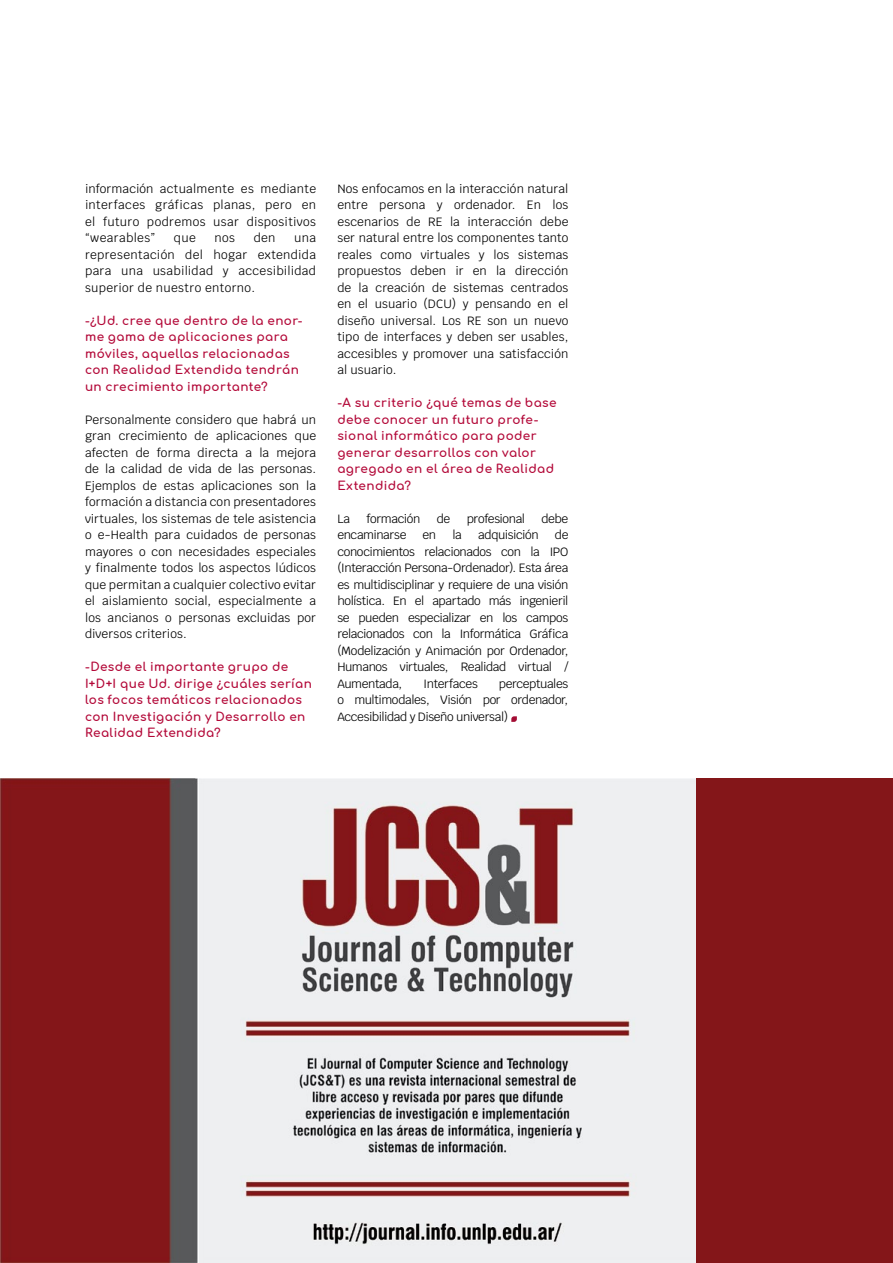
<style>
.page{position:relative;width:893px;height:1263px;background:#fff}
.page>*{position:absolute;margin:0;border:0;box-sizing:border-box;transform-origin:0 0}
.t1{font:12px/16.5px "Krub";color:#000;text-align:justify}
.t2{font:700 12px/16.5px "Comfortaa";letter-spacing:.03em;color:#b30838}
.t3{font:12px "Krub";letter-spacing:-.035em;color:#000}
.t4{font:12px "Krub";letter-spacing:-.04em;color:#000}
.t5{font:12px "Krub";letter-spacing:-.025em;color:#000}
.t6{font:12px "Krub";letter-spacing:-.03em;color:#000}
</style>
<div class="page">
<svg style="left:511px;top:716px;width:6px;height:6px"></svg>
<div style="left:0;top:778px;width:893px;height:485px;background:#841619"></div>
<img style="left:0;top:778px;width:695px;height:485px">
<p class="t1" style="left:85px;top:180px;width:233px">información actualmente es mediante interfaces gráficas planas, pero en el futuro podremos usar dispositivos “wearables”</p>
<p class="t1" style="left:174px;top:230px;width:23px">que</p>
<p class="t1" style="left:214px;top:230px;width:22px">nos</p>
<p class="t1" style="left:254px;top:230px;width:23px">den</p>
<p class="t1" style="left:85px;top:230px;width:233px;text-indent:209px">una representación del hogar extendida para una usabilidad y accesibilidad superior de nuestro entorno.</p>
<p class="t2" style="left:85px;top:311px;width:219px">-¿Ud. cree que dentro de la enor&shy;me gama de aplicaciones para móviles, aquellas relacionadas con Realidad Extendida tendrán un crecimiento importante?</p>
<p class="t1" style="left:85px;top:411px;width:233px">Personalmente considero que habrá un gran crecimiento de aplicaciones que afecten de forma directa a la mejora de la calidad de vida de las personas.<br>Ejemplos de estas aplicaciones son la formación a distancia con presentadores virtuales, los sistemas de tele asistencia o e-Health para cuidados de personas mayores o con necesidades especiales y finalmente todos los aspectos lúdicos que permitan a cualquier colectivo evitar el aislamiento social, especialmente a los ancianos o personas excluidas por diversos criterios.</p>
<p class="t2" style="left:85px;top:657px;width:228px">-Desde el importante grupo de<br>I+D+I que Ud. dirige ¿cuáles serían los focos temáticos relacionados con Investigación y Desarrollo en<br>Realidad Extendida?</p>
<p class="t1" style="left:337px;top:180px;width:233px">Nos enfocamos en la interacción natural entre persona y ordenador. En los escenarios de RE la interacción debe ser natural entre los componentes tanto reales como virtuales y los sistemas propuestos deben ir en la dirección de la creación de sistemas centrados en el usuario (DCU) y pensando en el diseño universal. Los RE son un nuevo tipo de interfaces y deben ser usables, accesibles y promover una satisfacción al usuario.</p>
<p class="t2" style="left:337px;top:393px;width:221px">-A su criterio ¿qué temas de base debe conocer un futuro profe&shy;sional informático para poder generar desarrollos con valor agregado en el área de Realidad<br>Extendida?</p>
<p class="t1" style="left:337px;top:510px;width:14px">La</p>
<p class="t6" style="left:367px;top:508px;width:55px">formación</p>
<p class="t1" style="left:437px;top:510px;width:15px">de</p>
<p class="t3" style="left:467px;top:508px;width:60px">profesional</p>
<p class="t1" style="left:541px;top:510px;width:28px">debe</p>
<p class="t3" style="left:337px;top:525px;width:71px">encaminarse</p>
<p class="t1" style="left:423px;top:527px;width:15px">en</p>
<p class="t1" style="left:453px;top:527px;width:11px">la</p>
<p class="t4" style="left:478px;top:525px;width:62px">adquisición</p>
<p class="t1" style="left:337px;top:527px;width:233px;text-indent:218px">de conocimientos relacionados con la IPO (Interacción Persona-Ordenador). Esta área es multidisciplinar y requiere de una visión holística. En el apartado más ingenieril se pueden especializar en los campos relacionados con la Informática Gráfica (Modelización y Animación por Ordenador, Humanos virtuales, Realidad virtual / Aumentada,</p>
<p class="t1" style="left:337px;top:675px;width:232px;text-indent:161px">perceptuales o multimodales, Visión por ordenador, Accesibilidad y Diseño universal)</p>
<p class="t5" style="left:423px;top:673px;width:56px">Interfaces</p>
</div>
